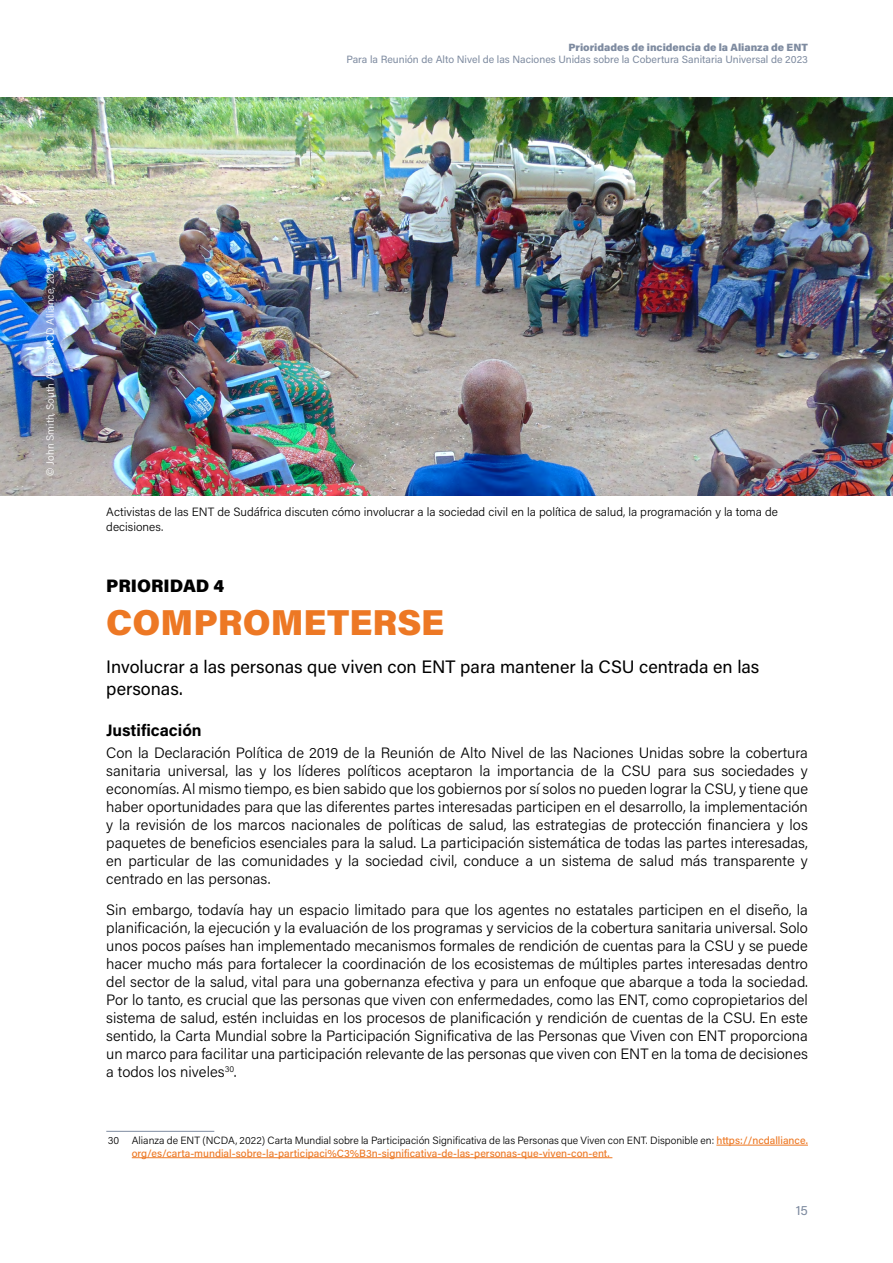
<style>
.page{position:relative;width:893px;height:1263px;background:#fff}
.page>*{position:absolute;margin:0;border:0;box-sizing:border-box;transform-origin:0 0}
.Prioriy{font:900 36px "Acumin Pro";color:#ed7824}
.Destacado{font:18px/21.6px "Acumin Pro";color:#000}
.Priorit_numero{font:900 18px "Acumin Pro";color:#000}
.TIT_04{font:700 16.5px "Acumin Pro";color:#000}
.TXT{font:300 15px/18px "Acumin Pro";color:#000;text-align:justify}
.t1{font:13.5px "Acumin Pro";color:#7e8ba0}
.TXT-2{font:300 12px/14.4px "Acumin Pro";color:#000}
.Referencias{font:500 10.5px/12.6px "Acumin Pro";color:#ed7824}
.t2{font:10.5px "Acumin Pro";color:#7e8ba0}
.TXT-3{font:300 10.5px "Acumin Pro";color:#fff}
.t3{font:900 10.5px "Acumin Pro";color:#7e8ba0}
.s1{font-weight:300;color:#000}
</style>
<div class="page">
<hr style="left:106px;top:1131px;width:108px;height:1px;background:#7e8ba0">
<hr style="left:716px;top:1145px;width:92px;height:1px;background:#ed7824">
<hr style="left:132px;top:1157px;width:480px;height:1px;background:#ed7824">
<img style="left:0;top:98px;width:893px;height:397px">
<p class="t3" style="left:568px;top:40px;width:241px">Prioridades de incidencia de la Alianza de ENT</p>
<p class="t2" style="left:346px;top:52px;width:463px">Para la Reunión de Alto Nivel de las Naciones Unidas sobre la Cobertura Sanitaria Universal de 2023</p>
<p class="TXT-3" style="left:43px;top:476px;width:215px;rotate:-90deg">© John Smith, South Africa, NCD Alliance, 2021.</p>
<p class="TXT-2" style="left:106px;top:504px;width:673px">Activistas de las ENT de Sudáfrica discuten cómo involucrar a la sociedad civil en la política de salud, la programación y la toma de decisiones.</p>
<p class="Priorit_numero" style="left:106px;top:572px;width:119px">PRIORIDAD 4</p>
<p class="Prioriy" style="left:106px;top:597px;width:339px">COMPROMETERSE</p>
<p class="Destacado" style="left:106px;top:655px;width:655px">Involucrar a las personas que viven con ENT para mantener la CSU centrada en las personas.</p>
<p class="TIT_04" style="left:106px;top:719px;width:97px">Justificación</p>
<p class="TXT" style="left:106px;top:743px;width:703px">Con la Declaración Política de 2019 de la Reunión de Alto Nivel de las Naciones Unidas sobre la cobertura sanitaria universal, las y los líderes políticos aceptaron la importancia de la CSU para sus sociedades y economías. Al mismo tiempo, es bien sabido que los gobiernos por sí solos no pueden lograr la CSU, y tiene que haber oportunidades para que las diferentes partes interesadas participen en el desarrollo, la implementación y la revisión de los marcos nacionales de políticas de salud, las estrategias de protección financiera y los paquetes de beneficios esenciales para la salud. La participación sistemática de todas las partes interesadas, en particular de las comunidades y la sociedad civil, conduce a un sistema de salud más transparente y centrado en las personas.</p>
<p class="TXT" style="left:106px;top:900px;width:703px">Sin embargo, todavía hay un espacio limitado para que los agentes no estatales participen en el diseño, la planificación, la ejecución y la evaluación de los programas y servicios de la cobertura sanitaria universal. Solo unos pocos países han implementado mecanismos formales de rendición de cuentas para la CSU y se puede hacer mucho más para fortalecer la coordinación de los ecosistemas de múltiples partes interesadas dentro del sector de la salud, vital para una gobernanza efectiva y para un enfoque que abarque a toda la sociedad.<br>Por lo tanto, es crucial que las personas que viven con enfermedades, como las ENT, como copropietarios del sistema de salud, estén incluidas en los procesos de planificación y rendición de cuentas de la CSU. En este sentido, la Carta Mundial sobre la Participación Significativa de las Personas que Viven con ENT proporciona un marco para facilitar una participación relevante de las personas que viven con ENT en la toma de decisiones a todos los niveles<sup>30</sup>.</p>
<p class="Referencias" style="left:132px;top:1134px;width:678px;text-indent:-24px"><span class="s1">30 Alianza de ENT (NCDA, 2022) Carta Mundial sobre la Participación Significativa de las Personas que Viven con ENT. Disponible en:</span> https://ncdalliance. org/es/carta-mundial-sobre-la-participaci%C3%B3n-significativa-de-las-personas-que-viven-con-ent.</p>
<p class="t1" style="left:796px;top:1201px;width:14px">15</p>
</div>
